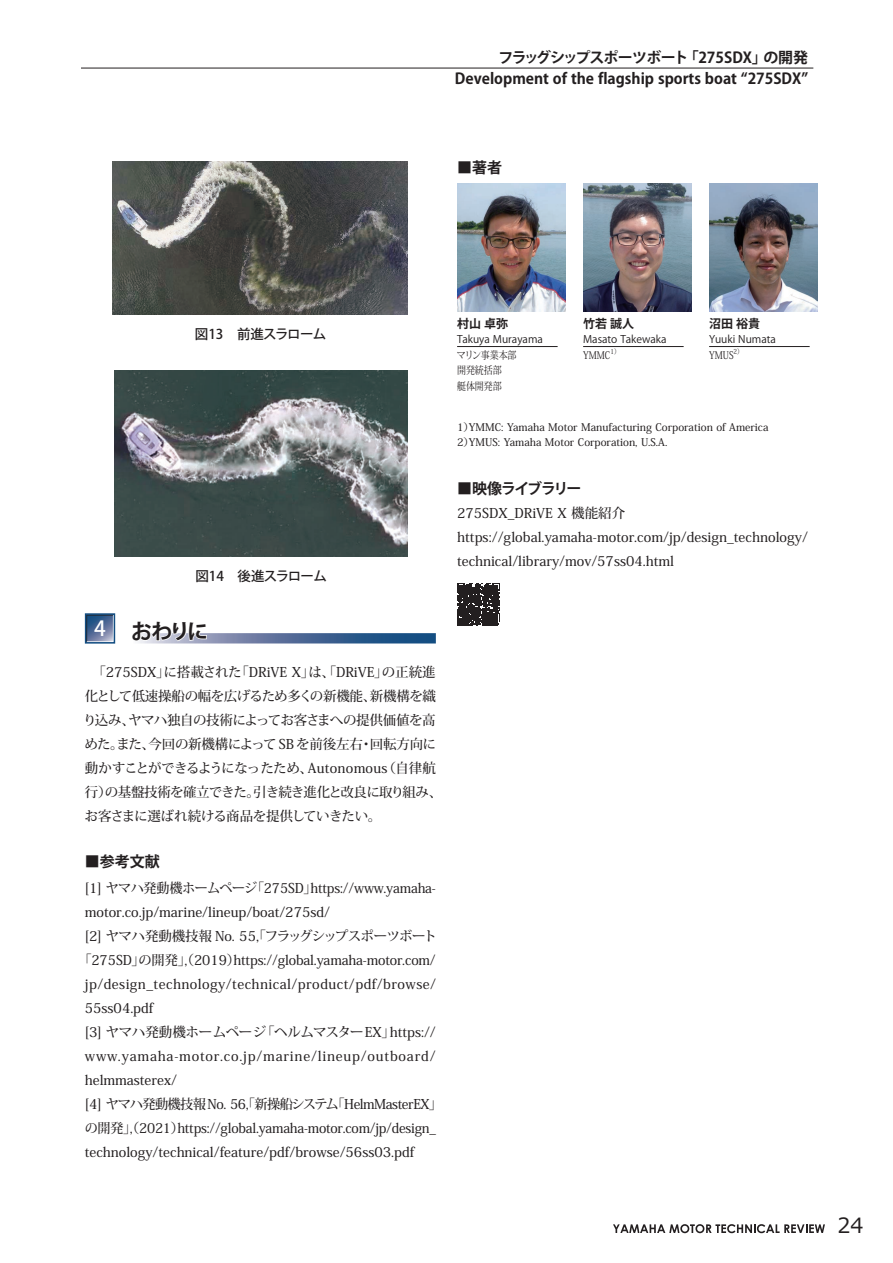
<style>
.page{position:relative;width:893px;height:1263px;background:#fff}
.page>*{position:absolute;margin:0;border:0;box-sizing:border-box;transform-origin:0 0}
.t1{font:21px "Meiryo";color:#231f20}
.t2{font:700 20.85px "Koz Go Pro";color:#231f20}
.t3{font:700 15px/20.9px "Koz Go Pro";color:#231f20;text-align:right}
.t4{font:700 15px "Koz Go Pro";letter-spacing:-.11em;color:#231f20}
.t5{font:500 13.5px/24px "Koz Min Pr 6 N";color:#231f20}
.t6{font:500 13.5px/24px "Koz Min Pr 6 N";letter-spacing:-.025em;color:#231f20}
.t7{font:500 13.5px "Koz Min Pr 6 N";letter-spacing:.035em;color:#231f20}
.t8{font:500 13.5px "Koz Min Pr 6 N";letter-spacing:.06em;color:#231f20}
.t9{font:500 13.5px "Koz Min Pr 6 N";letter-spacing:-.045em;color:#231f20}
.t10{font:500 13.5px "Koz Min Pr 6 N";letter-spacing:-.02em;color:#231f20}
.t11{font:500 13.5px "Koz Min Pr 6 N";letter-spacing:-.055em;color:#231f20}
.t12{font:500 13.5px "Koz Go Pro";letter-spacing:-.05em;color:#231f20}
.t13{font:700 12px "Koz Go Pro";color:#231f20}
.t14{font:500 10.5px/15px "Koz Min Pr 6 N";color:#231f20}
.t15{font:10.5px "Koz Go Pro";color:#231f20}
.t16{font:10.5px/15.8px "Koz Min Pr 6 N";color:#231f20;scale:.85 1}
.s1{font-weight:500;font-size:20.7px;color:#fff}
</style>
<div class="page">
<hr style="left:81px;top:68px;width:732px;height:1px;background:#231f20">
<svg style="left:613px;top:1224px;width:212px;height:9px"></svg>
<svg style="left:138px;top:633px;width:298px;height:10px;background:#4b6b97"></svg>
<svg style="left:88px;top:616px;width:24px;height:25px"></svg>
<div style="left:85px;top:613px;width:30px;height:31px;border:2px solid #144e82"></div>
<svg style="left:138px;top:633px;width:70px;height:9px"></svg>
<img style="left:457px;top:184px;width:108px;height:127px">
<img style="left:583px;top:184px;width:108px;height:127px">
<img style="left:709px;top:184px;width:108px;height:127px">
<hr style="left:457px;top:346px;width:101px;height:1px;background:#231f20">
<hr style="left:583px;top:346px;width:101px;height:1px;background:#231f20">
<hr style="left:709px;top:346px;width:101px;height:1px;background:#231f20">
<svg style="left:457px;top:583px;width:43px;height:43px;background:#373434"></svg>
<img style="left:113px;top:161px;width:295px;height:154px">
<img style="left:114px;top:371px;width:294px;height:186px">
<p class="t3" style="left:455px;top:48px;width:355px">フラッグシップスポーツボート 「275SDX」の開発<br>Development of the flagship sports boat “275SDX”</p>
<p class="t3" style="left:457px;top:158px;width:46px">■著者</p>
<p class="t12" style="left:195px;top:325px;width:133px">図13　前進スラローム</p>
<p class="t12" style="left:195px;top:567px;width:133px">図14　後進スラローム</p>
<h2 class="t2" style="left:94px;top:618px;width:115px"><span class="s1">4</span> おわりに</h2>
<p class="t6" style="left:83px;top:661px;width:361px">　「275SDX」に搭載された「DRiVE X」は、「DRiVE」の正統進化として低速操船の幅を広げるため多くの新機能、新機構を織り込み、ヤマハ独自の技術によってお客さまへの提供価値を高めた。また、今回の新機構によって SB を前後左右・回転方向に動かすことができるようになったため、Autonomous（自律航行）の基盤技術を確立できた。引き続き進化と改良に取り組み、お客さまに選ばれ続ける商品を提供していきたい。</p>
<p class="t3" style="left:85px;top:852px;width:76px">■参考文献</p>
<p class="t5" style="left:85px;top:877px;width:353px">[1] ヤマハ発動機ホームページ「275SD」https://www.yamaha-</p>
<p class="t5" style="left:85px;top:901px;width:247px">motor.co.jp/marine/lineup/boat/275sd/</p>
<p class="t11" style="left:85px;top:929px;width:354px">[2] ヤマハ発動機技報 No. 55,「フラッグシップスポーツボート</p>
<p class="t5" style="left:78px;top:949px;width:359px">「275SD」の開発」,（2019）https://global.yamaha-motor.com/</p>
<p class="t7" style="left:85px;top:977px;width:353px">jp/design_technology/technical/product/pdf/browse/</p>
<p class="t5" style="left:85px;top:997px;width:70px">55ss04.pdf</p>
<p class="t10" style="left:85px;top:1025px;width:353px">[3] ヤマハ発動機ホームページ「ヘルムマスターEX」https://</p>
<p class="t8" style="left:85px;top:1049px;width:352px">www.yamaha-motor.co.jp/marine/lineup/outboard/</p>
<p class="t5" style="left:85px;top:1069px;width:94px">helmmasterex/</p>
<p class="t9" style="left:85px;top:1097px;width:359px">[4] ヤマハ発動機技報 No. 56,「新操船システム「HelmMasterEX」</p>
<p class="t5" style="left:85px;top:1117px;width:353px">の開発」,（2021）https://global.yamaha-motor.com/jp/design_</p>
<p class="t5" style="left:85px;top:1141px;width:331px">technology/technical/feature/pdf/browse/56ss03.pdf</p>
<p class="t13" style="left:457px;top:316px;width:53px">村山 卓弥</p>
<p class="t15" style="left:457px;top:332px;width:87px">Takuya Murayama</p>
<p class="t16" style="left:457px;top:347px;width:72px">マリン事業本部開発統括部<br>艇体開発部</p>
<p class="t13" style="left:583px;top:316px;width:53px">竹若 誠人</p>
<p class="t15" style="left:583px;top:332px;width:85px">Masato Takewaka</p>
<p class="t16" style="left:583px;top:347px;width:45px">YMMC<sup>1）</sup></p>
<p class="t13" style="left:709px;top:316px;width:53px">沼田 裕貴</p>
<p class="t15" style="left:709px;top:332px;width:68px">Yuuki Numata</p>
<p class="t16" style="left:709px;top:347px;width:41px">YMUS<sup>2）</sup></p>
<p class="t14" style="left:457px;top:420px;width:313px">1）YMMC: Yamaha Motor Manufacturing Corporation of America<br>2）YMUS: Yamaha Motor Corporation, U.S.A.</p>
<p class="t4" style="left:457px;top:479px;width:126px">■映像ライブラリー</p>
<p class="t5" style="left:457px;top:502px;width:352px">275SDX_DRiVE X 機能紹介https://global.yamaha-motor.com/jp/design_technology/ technical/library/mov/57ss04.html</p>
<h1 class="t1" style="left:837px;top:1210px;width:28px">24</h1>
</div>
